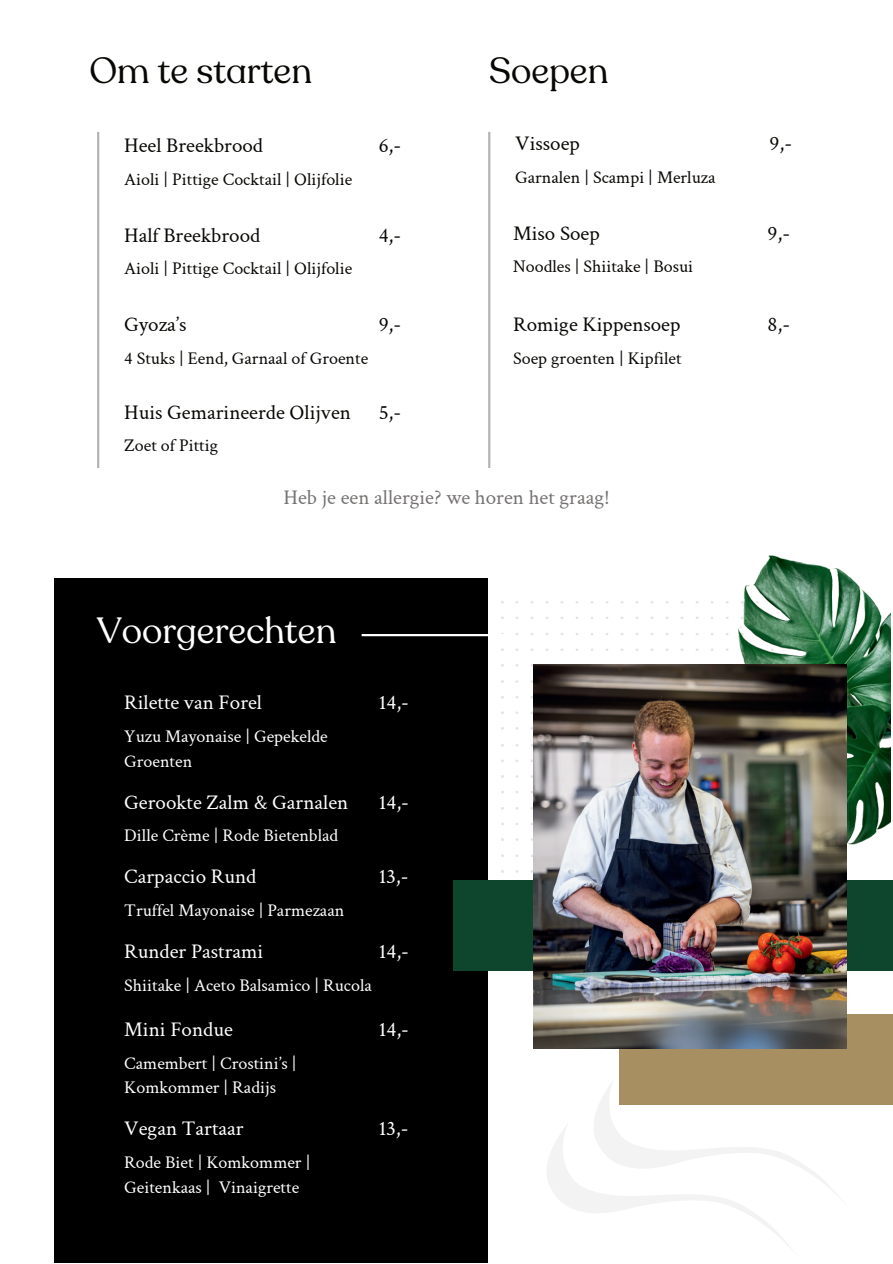
<style>
.page{position:relative;width:893px;height:1264px;background:#fff}
.page>*{position:absolute;margin:0;border:0;box-sizing:border-box;transform-origin:0 0}
.t1{font:36px "Recoleta Alt";color:#080704}
.t2{font:36px "Recoleta Alt";color:#fff}
.t3{font:21px "Crimson Text";color:#080704}
.t4{font:21px "Crimson Text";color:#fff}
.t5{font:21px "Crimson Text";color:#757372}
.t6{font:18px/24.8px "Crimson Text";color:#fff}
.t7{font:18px "Crimson Text";color:#080704}
</style>
<div class="page">
<div style="left:54px;top:578px;width:434px;height:684px;background:#000"></div>
<div style="left:453px;top:880px;width:439px;height:90px;background:#0e452d"></div>
<div style="left:619px;top:1014px;width:273px;height:90px;background:#a88f62"></div>
<svg style="left:547px;top:1083px;width:307px;height:163px"></svg>
<img style="left:545px;top:555px;width:345px;height:491px">
<img style="left:534px;top:664px;width:312px;height:384px">
<hr style="left:97px;top:132px;width:2px;height:336px;background:#000">
<hr style="left:488px;top:132px;width:2px;height:336px;background:#000">
<hr style="left:361px;top:634px;width:152px;height:2px;background:#fff">
<h1 class="t1" style="left:89px;top:49px;width:224px">Om te starten</h1>
<h1 class="t1" style="left:489px;top:49px;width:121px">Soepen</h1>
<p class="t3" style="left:124px;top:131px;width:140px">Heel Breekbrood</p>
<p class="t7" style="left:124px;top:166px;width:229px">Aioli | Pittige Cocktail | Olijfolie</p>
<p class="t3" style="left:378px;top:131px;width:24px">6,-</p>
<p class="t3" style="left:124px;top:220px;width:137px">Half Breekbrood</p>
<p class="t7" style="left:124px;top:256px;width:229px">Aioli | Pittige Cocktail | Olijfolie</p>
<p class="t3" style="left:378px;top:220px;width:24px">4,-</p>
<p class="t3" style="left:124px;top:310px;width:64px">Gyoza’s</p>
<p class="t7" style="left:124px;top:345px;width:245px">4 Stuks | Eend, Garnaal of Groente</p>
<p class="t3" style="left:378px;top:310px;width:24px">9,-</p>
<p class="t3" style="left:124px;top:397px;width:228px">Huis Gemarineerde Olijven</p>
<p class="t7" style="left:124px;top:433px;width:95px">Zoet of Pittig</p>
<p class="t3" style="left:378px;top:397px;width:24px">5,-</p>
<p class="t3" style="left:515px;top:129px;width:66px">Vissoep</p>
<p class="t7" style="left:515px;top:164px;width:202px">Garnalen | Scampi | Merluza</p>
<p class="t3" style="left:513px;top:218px;width:88px">Miso Soep</p>
<p class="t7" style="left:513px;top:254px;width:181px">Noodles | Shiitake | Bosui</p>
<p class="t3" style="left:513px;top:310px;width:169px">Romige Kippensoep</p>
<p class="t7" style="left:513px;top:345px;width:170px">Soep groenten | Kipfilet</p>
<p class="t5" style="left:283px;top:482px;width:328px">Heb je een allergie? we horen het graag!</p>
<h1 class="t2" style="left:97px;top:608px;width:241px">Voorgerechten</h1>
<p class="t4" style="left:124px;top:688px;width:139px">Rilette van Forel</p>
<p class="t6" style="left:124px;top:723px;width:205px">Yuzu Mayonaise | Gepekelde<br>Groenten</p>
<p class="t4" style="left:378px;top:688px;width:32px">14,-</p>
<p class="t4" style="left:124px;top:787px;width:225px">Gerookte Zalm &amp; Garnalen</p>
<p class="t6" style="left:124px;top:822px;width:215px">Dille Crème | Rode Bietenblad</p>
<p class="t4" style="left:378px;top:787px;width:32px">14,-</p>
<p class="t4" style="left:124px;top:862px;width:134px">Carpaccio Rund</p>
<p class="t6" style="left:124px;top:897px;width:221px">Truffel Mayonaise | Parmezaan</p>
<p class="t4" style="left:378px;top:862px;width:31px">13,-</p>
<p class="t4" style="left:124px;top:936px;width:140px">Runder Pastrami</p>
<p class="t6" style="left:124px;top:971px;width:249px">Shiitake | Aceto Balsamico | Rucola</p>
<p class="t4" style="left:378px;top:936px;width:32px">14,-</p>
<p class="t4" style="left:124px;top:1014px;width:110px">Mini Fondue</p>
<p class="t6" style="left:124px;top:1049px;width:174px">Camembert | Crostini’s |<br>Komkommer | Radijs</p>
<p class="t4" style="left:124px;top:1114px;width:121px">Vegan Tartaar</p>
<p class="t6" style="left:124px;top:1149px;width:187px">Rode Biet | Komkommer |<br>Geitenkaas | Vinaigrette</p>
<p class="t4" style="left:378px;top:1014px;width:32px">14,-</p>
<p class="t4" style="left:378px;top:1114px;width:31px">13,-</p>
<p class="t3" style="left:769px;top:129px;width:24px">9,-</p>
<p class="t3" style="left:767px;top:218px;width:24px">9,-</p>
<p class="t3" style="left:767px;top:310px;width:24px">8,-</p>
</div>
